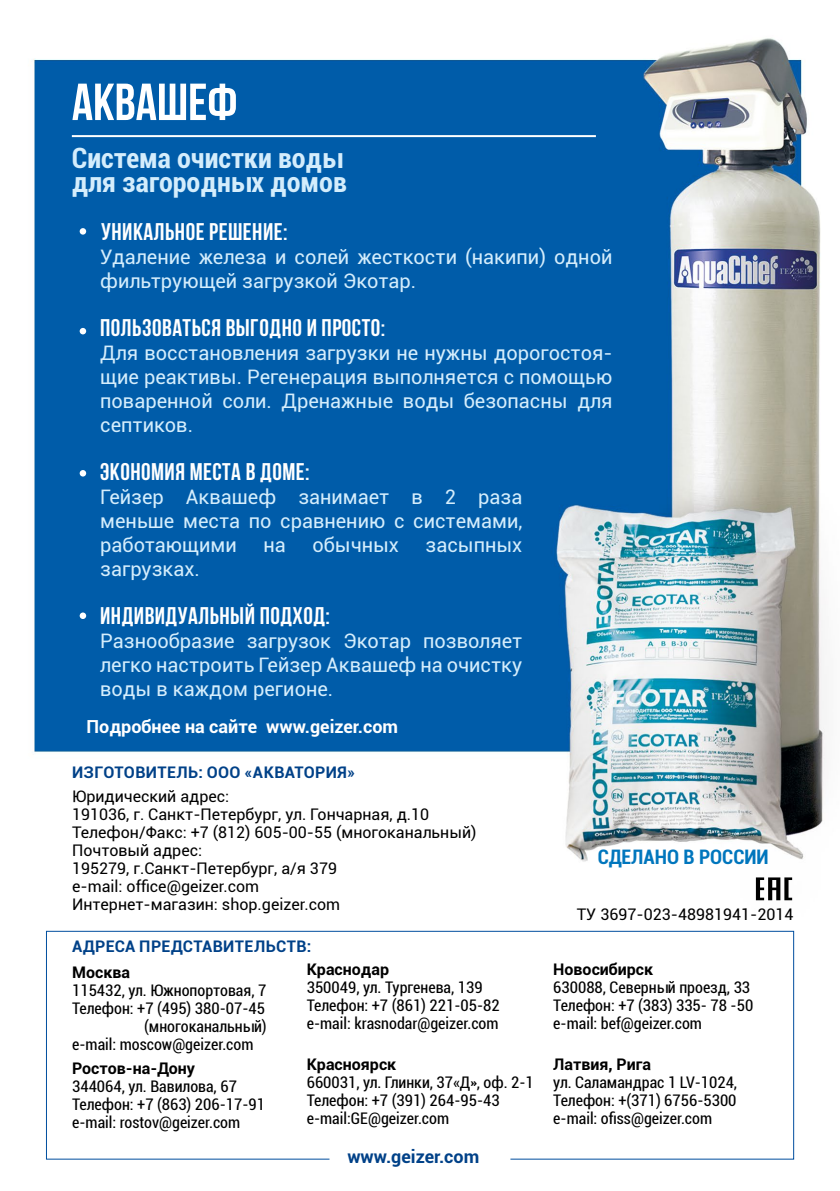
<style>
.page{position:relative;width:840px;height:1191px;background:#fff}
.page>*{position:absolute;margin:0;border:0;box-sizing:border-box;transform-origin:0 0}
.t1{font:700 52px "Bebas Neue";color:#fff}
.t2{font:700 condensed 28px/24px "Roboto";color:#d4edfc}
.t3{font:700 24px "Bebas Neue";letter-spacing:.02em;color:#fff}
.t4{font:20px/24px "Roboto";color:#d4edfc;text-align:justify}
.t5{font:700 condensed 20px "Roboto";color:#0076bd}
.t6{font:700 18px "Roboto";color:#fff}
.t7{font:700 18px "Roboto";color:#004188}
.t8{font:condensed 16px/18px "Roboto";color:#000}
.t9{font:16px/18px "Roboto";color:#000}
.t10{font:700 16px "Roboto";color:#000}
.t11{font:700 16px "Roboto";letter-spacing:.025em;color:#004188}
</style>
<div class="page">
<img style="left:33px;top:38px;width:792px;height:1122px">
<svg style="left:46px;top:930px;width:747px;height:229px"></svg>
<svg style="left:755px;top:877px;width:36px;height:23px"></svg>
<hr style="left:72px;top:135px;width:523px;height:2px;background:#fff">
<div style="left:80px;top:228px;width:6px;height:7px;background:#fff;border-radius:50%"></div>
<svg style="left:80px;top:328px;width:6px;height:6px"></svg>
<svg style="left:80px;top:470px;width:6px;height:6px"></svg>
<div style="left:80px;top:612px;width:6px;height:7px;background:#fff;border-radius:50%"></div>
<h1 class="t1" style="left:72px;top:74px;width:167px">АКВАшеФ</h1>
<h2 class="t2" style="left:72px;top:145px;width:276px">Система очистки воды для загородных домов</h2>
<h3 class="t3" style="left:101px;top:219px;width:188px">Уникальное решение:</h3>
<p class="t4" style="left:100px;top:244px;width:513px">Удаление железа и солей жесткости (накипи) одной фильтрующей загрузкой Экотар.</p>
<h3 class="t3" style="left:100px;top:315px;width:286px">Пользоваться выгодно и просто:</h3>
<p class="t4" style="left:100px;top:340px;width:513px">Для восстановления загрузки не нужны дорогостоя&shy;щие реактивы. Регенерация выполняется с помощью поваренной соли. Дренажные воды безопасны для септиков.</p>
<h3 class="t3" style="left:100px;top:459px;width:211px">Экономия места в доме:</h3>
<p class="t4" style="left:100px;top:484px;width:423px">Гейзер Аквашеф занимает в 2 раза меньше места по сравнению с системами, работающими</p>
<p class="t4" style="left:263px;top:532px;width:24px">на</p>
<p class="t4" style="left:312px;top:532px;width:88px">обычных</p>
<p class="t4" style="left:425px;top:532px;width:98px">засыпных</p>
<p class="t4" style="left:100px;top:556px;width:101px">загрузках.</p>
<h3 class="t3" style="left:100px;top:603px;width:231px">Индивидуальный подход:</h3>
<p class="t4" style="left:100px;top:628px;width:423px">Разнообразие загрузок Экотар позволяет легко настроить Гейзер Аквашеф на очистку воды в каждом регионе.</p>
<p class="t6" style="left:86px;top:714px;width:313px">Подробнее на сайте www.geizer.com</p>
<p class="t11" style="left:72px;top:761px;width:284px">ИЗГОТОВИТЕЛЬ: ООО «АКВАТОРИЯ»</p>
<p class="t9" style="left:72px;top:786px;width:405px">Юридический адрес:<br>191036, г. Санкт-Петербург, ул. Гончарная, д.10<br>Телефон/Факс: +7 (812) 605-00-55 (многоканальный)<br>Почтовый адрес:<br>195279, г.Санкт-Петербург, а/я 379<br>e-mail: office@geizer.com<br>Интернет-магазин: shop.geizer.com</p>
<p class="t11" style="left:72px;top:934px;width:240px">АДРЕСА ПРЕДСТАВИТЕЛЬСТВ:</p>
<p class="t10" style="left:72px;top:961px;width:59px">Москва</p>
<p class="t8" style="left:72px;top:981px;width:196px">115432, ул. Южнопортовая, 7</p>
<p class="t8" style="left:72px;top:999px;width:194px">Телефон: +7 (495) 380-07-45</p>
<p class="t8" style="left:144px;top:1017px;width:124px">(многоканальный)</p>
<p class="t8" style="left:72px;top:1035px;width:183px">e-mail: moscow@geizer.com</p>
<p class="t10" style="left:72px;top:1056px;width:124px">Ростов-на-Дону</p>
<p class="t8" style="left:72px;top:1076px;width:194px">344064, ул. Вавилова, 67<br>Телефон: +7 (863) 206-17-91 e-mail: rostov@geizer.com</p>
<p class="t10" style="left:306px;top:958px;width:84px">Краснодар</p>
<p class="t8" style="left:306px;top:978px;width:194px">350049, ул. Тургенева, 139<br>Телефон: +7 (861) 221-05-82 e-mail: krasnodar@geizer.com</p>
<p class="t10" style="left:306px;top:1053px;width:91px">Красноярск</p>
<p class="t8" style="left:306px;top:1072px;width:228px">660031, ул. Глинки, 37«Д», оф. 2-1<br>Телефон: +7 (391) 264-95-43 e-mail:GE@geizer.com</p>
<p class="t7" style="left:347px;top:1143px;width:133px">www.geizer.com</p>
<p class="t5" style="left:597px;top:843px;width:172px">СДЕЛАНО В РОССИИ</p>
<p class="t9" style="left:576px;top:904px;width:218px">ТУ 3697-023-48981941-2014</p>
<p class="t10" style="left:553px;top:958px;width:101px">Новосибирск</p>
<p class="t8" style="left:553px;top:978px;width:201px">630088, Северный проезд, 33<br>Телефон: +7 (383) 335- 78 -50 e-mail: bef@geizer.com</p>
<p class="t10" style="left:553px;top:1053px;width:99px">Латвия, Рига</p>
<p class="t8" style="left:553px;top:1072px;width:185px;text-align:justify">ул. Саламандрас 1 LV-1024, Телефон: +(371) 6756-5300 e-mail: ofiss@geizer.com</p>
</div>
